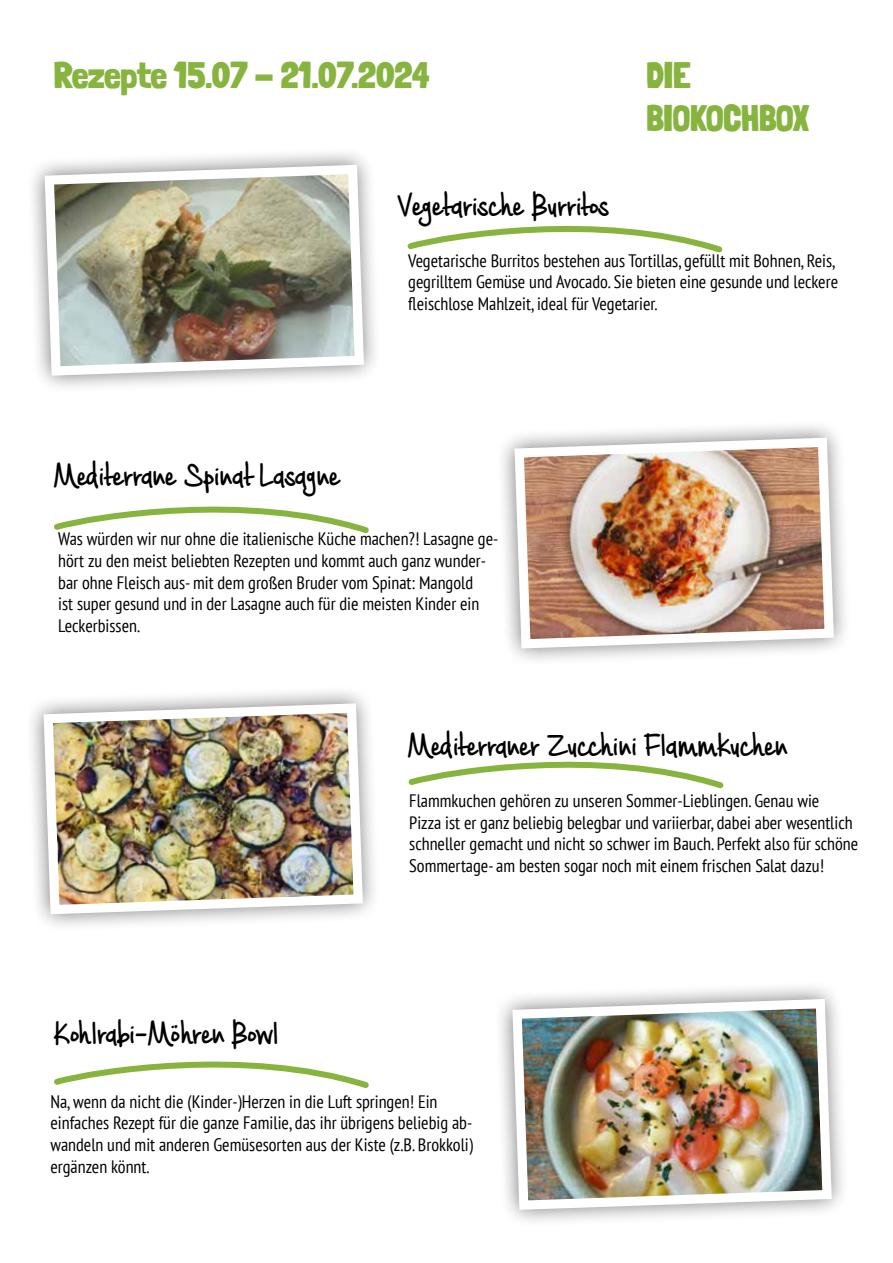
<style>
.page{position:relative;width:893px;height:1263px;background:#fff}
.page>*{position:absolute;margin:0;border:0;box-sizing:border-box;transform-origin:0 0}
.t1{font:700 42px "Cashew Apple Ale";letter-spacing:-.03em;color:#000}
.t2{font:900 36px/43.2px "Londrina Solid";color:#87b43e}
.t3{font:condensed 18px/21.6px "PT Sans";color:#000}
</style>
<div class="page">
<svg style="left:407px;top:225px;width:316px;height:28px"></svg>
<svg style="left:408px;top:761px;width:316px;height:28px"></svg>
<svg style="left:54px;top:506px;width:315px;height:27px"></svg>
<svg style="left:54px;top:1061px;width:315px;height:27px"></svg>
<svg style="left:32px;top:153px;width:343px;height:234px"></svg>
<img style="left:40px;top:160px;width:329px;height:220px">
<svg style="left:502px;top:426px;width:343px;height:234px"></svg>
<img style="left:510px;top:433px;width:329px;height:220px">
<svg style="left:31px;top:691px;width:343px;height:235px"></svg>
<img style="left:39px;top:699px;width:329px;height:220px">
<svg style="left:500px;top:987px;width:343px;height:234px;fill:#f6f6f6"></svg>
<img style="left:508px;top:994px;width:328px;height:220px">
<h2 class="t2" style="left:54px;top:53px;width:377px">Rezepte 15.07 - 21.07.2024</h2>
<h2 class="t2" style="left:646px;top:53px;width:164px">DIE<br>BIOKOCHBOX</h2>
<h1 class="t1" style="left:398px;top:182px;width:214px">Vegetarische Burritos</h1>
<p class="t3" style="left:408px;top:249px;width:431px">Vegetarische Burritos bestehen aus Tortillas, gefüllt mit Bohnen, Reis, gegrilltem Gemüse und Avocado. Sie bieten eine gesunde und leckere fleischlose Mahlzeit, ideal für Vegetarier.</p>
<h1 class="t1" style="left:54px;top:452px;width:289px">Mediterrane Spinat Lasagne</h1>
<p class="t3" style="left:58px;top:528px;width:442px">Was würden wir nur ohne die italienische Küche machen?! Lasagne ge&shy;hört zu den meist beliebten Rezepten und kommt auch ganz wunder&shy;bar ohne Fleisch aus- mit dem großen Bruder vom Spinat: Mangold<br>ist super gesund und in der Lasagne auch für die meisten Kinder ein Leckerbissen.</p>
<h1 class="t1" style="left:54px;top:1010px;width:227px">Kohlrabi-Möhren Bowl</h1>
<h1 class="t1" style="left:408px;top:722px;width:382px">Mediterraner Zucchini Flammkuchen</h1>
<p class="t3" style="left:409px;top:789px;width:450px">Flammkuchen gehören zu unseren Sommer-Lieblingen. Genau wie<br>Pizza ist er ganz beliebig belegbar und variierbar, dabei aber wesentlich schneller gemacht und nicht so schwer im Bauch. Perfekt also für schöne Sommertage- am besten sogar noch mit einem frischen Salat dazu!</p>
<p class="t3" style="left:50px;top:1090px;width:424px">Na, wenn da nicht die (Kinder-)Herzen in die Luft springen! Ein einfaches Rezept für die ganze Familie, das ihr übrigens beliebig ab&shy;wandeln und mit anderen Gemüsesorten aus der Kiste (z.B. Brokkoli) ergänzen könnt.</p>
</div>
